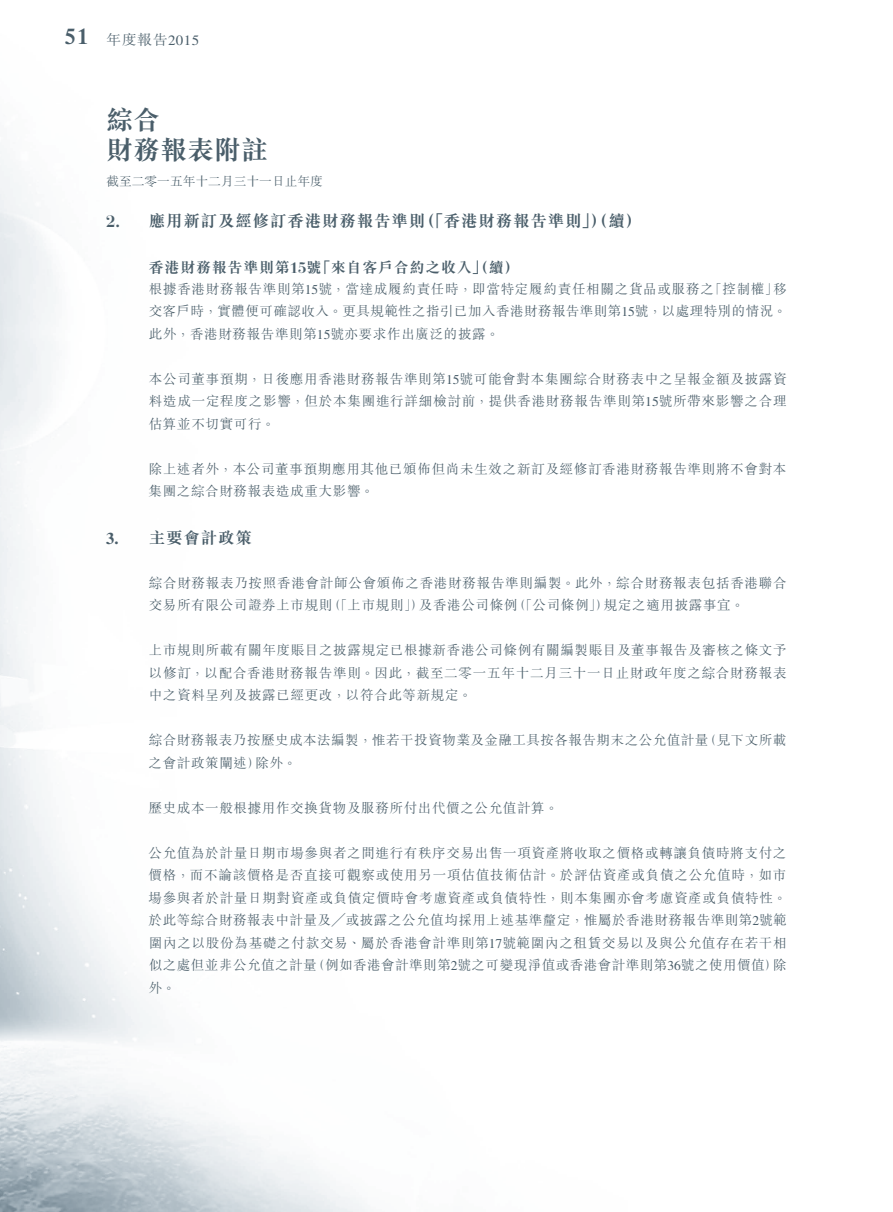
<style>
.page{position:relative;width:893px;height:1212px;background:#fff}
.page>*{position:absolute;margin:0;border:0;box-sizing:border-box;transform-origin:0 0}
.t1{font:700 27px/30px "M Sung HK";color:#4a5e6a}
.t2{font:600 22.5px "Times LT Std";color:#4a5e6a;scale:1.05 1}
.t3{font:700 16.5px "M Sung HK";letter-spacing:.05em;color:#4a5e6a}
.t4{font:700 16.5px "Bauer Bodoni Std";color:#4a5e6a}
.t5{font:700 16.5px "Times LT Std";color:#4a5e6a}
.t6{font:700 15px "M Sung HK";letter-spacing:.05em;color:#4a5e6a}
.t7{font:300 14.25px "M Sung HK";color:#4a5e6a;scale:1.05 1}
.t8{font:300 13.5px/22.5px "M Sung HK";letter-spacing:.05em;color:#4a5e6a}
.t9{font:300 12.75px "M Sung HK";color:#4a5e6a}
.s1{font-family:"Times LT Std";font-weight:400}
.s2{font-family:"Bauer Bodoni Std"}
</style>
<div class="page">
<h2 class="t2" style="left:64px;top:23px;width:25px">51</h2>
<p class="t7" style="left:106px;top:30px;width:90px">年度報告<span class="s1">2015</span></p>
<h1 class="t1" style="left:106px;top:104px;width:163px">綜合<br>財務報表附註</h1>
<p class="t9" style="left:106px;top:173px;width:218px">截至二零一五年十二月三十一日止年度</p>
<p class="t4" style="left:106px;top:212px;width:15px">2.</p>
<p class="t5" style="left:106px;top:528px;width:14px">3.</p>
<p class="t3" style="left:149px;top:210px;width:278px">應用新訂及經修訂香港財務報告準則</p>
<p class="t3" style="left:419px;top:210px;width:224px">（「香港財務報告準則」）（續(</p>
<p class="t6" style="left:149px;top:257px;width:174px">香港財務報告準則第<span class="s2">15</span>號</p>
<p class="t6" style="left:316px;top:257px;width:204px">「來自客戶合約之收入」（續(</p>
<p class="t8" style="left:149px;top:277px;width:640px">根據香港財務報告準則第<span class="s1">15</span>號，當達成履約責任時，即當特定履約責任相關之貨品或服務之<br>交客戶時，實體便可確認收入。更具規範性之指引已加入香港財務報告準則第<span class="s1">15</span>號，以處理特別的情況。此外，香港財務報告準則第<span class="s1">15</span>號亦要求作出廣泛的披露。</p>
<p class="t8" style="left:149px;top:367px;width:639px;text-align:justify">本公司董事預期，日後應用香港財務報告準則第<span class="s1">15</span>號可能會對本集團綜合財務表中之呈報金額及披露資料造成一定程度之影響，但於本集團進行詳細檢討前，提供香港財務報告準則第<span class="s1">15</span>號所帶來影響之合理估算並不切實可行。</p>
<p class="t8" style="left:149px;top:457px;width:639px">除上述者外，本公司董事預期應用其他已頒佈但尚未生效之新訂及經修訂香港財務報告準則將不會對本集團之綜合財務報表造成重大影響。</p>
<p class="t3" style="left:149px;top:526px;width:105px">主要會計政策</p>
<p class="t8" style="left:709px;top:277px;width:71px">「控制權」</p>
<p class="t8" style="left:773px;top:277px;width:15px">移</p>
<p class="t8" style="left:604px;top:571px;width:184px;text-indent:-455px">綜合財務報表乃按照香港會計師公會頒佈之香港財務報告準則編製。此外，綜合財務報表包括香港聯合規定之適用披露事宜。</p>
<p class="t8" style="left:419px;top:593px;width:100px">及香港公司條例</p>
<p class="t8" style="left:512px;top:593px;width:98px">（「公司條例」）</p>
<p class="t8" style="left:149px;top:593px;width:185px">交易所有限公司證券上市規則</p>
<p class="t8" style="left:149px;top:638px;width:639px;text-align:justify">上市規則所載有關年度賬目之披露規定已根據新香港公司條例有關編製賬目及董事報告及審核之條文予以修訂，以配合香港財務報告準則。因此，截至二零一五年十二月三十一日止財政年度之綜合財務報表中之資料呈列及披露已經更改，以符合此等新規定。</p>
<p class="t8" style="left:703px;top:728px;width:85px">（見下文所載</p>
<p class="t8" style="left:327px;top:593px;width:98px">（「上市規則」）</p>
<p class="t8" style="left:256px;top:728px;width:454px;text-indent:-107px">綜合財務報表乃按歷史成本法編製，惟若干投資物業及金融工具按各報告期末之公允值計量除外。</p>
<p class="t8" style="left:149px;top:751px;width:114px">之會計政策闡述）</p>
<p class="t8" style="left:149px;top:796px;width:411px">歷史成本一般根據用作交換貨物及服務所付出代價之公允值計算。</p>
<p class="t8" style="left:148px;top:841px;width:640px;text-align:right">公允值為於計量日期市場參與者之間進行有秩序交易出售一項資產將收取之價格或轉讓負債時將支付之價格，而不論該價格是否直接可觀察或使用另一項估值技術估計。於評估資產或負債之公允值時，如市場參與者於計量日期對資產或負債定價時會考慮資產或負債特性，則本集團亦會考慮資產或負債特性。於此等綜合財務報表中計量及╱或披露之公允值均採用上述基準釐定，惟屬於香港財務報告準則第<span class="s1">2</span>號範圍內之以股份為基礎之付款交易、屬於香港會計準則第<span class="s1">17</span>號範圍內之租賃交易以及與公允值存在若干相除</p>
<p class="t8" style="left:149px;top:953px;width:169px">似之處但並非公允值之計量外。</p>
<p class="t8" style="left:312px;top:953px;width:468px">（例如香港會計準則第<span class="s1">2</span>號之可變現淨值或香港會計準則第<span class="s1">36</span>號之使用價值）</p>
</div>
